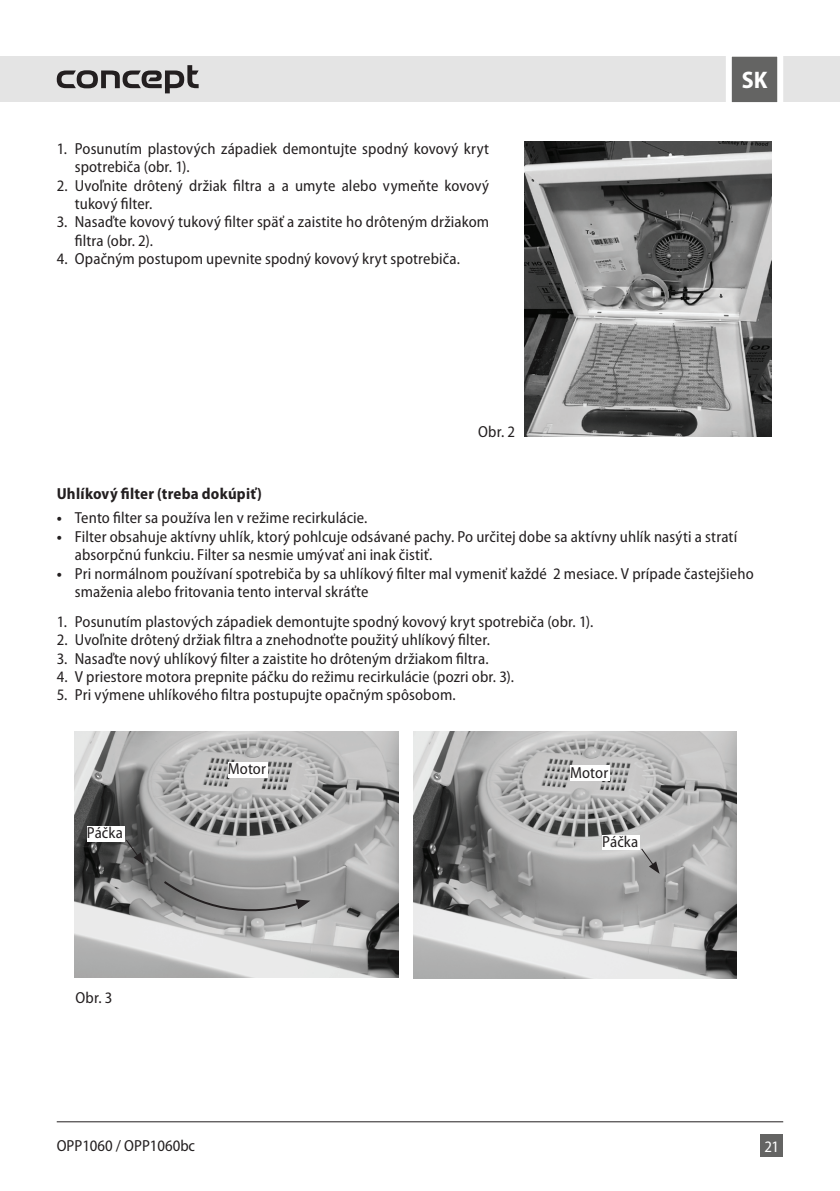
<style>
.page{position:relative;width:840px;height:1191px;background:#fff}
.page>*{position:absolute;margin:0;border:0;box-sizing:border-box;transform-origin:0 0}
.t1{font:700 semi-condensed 24px "Myriad Pro";color:#fff}
.t2{font:semi-condensed 16px/18.4px "Myriad Pro";letter-spacing:.01em;color:#231f20}
.t3{font:700 semi-condensed 16px "Myriad Pro";letter-spacing:.015em;color:#231f20}
.t4{font:semi-condensed 16px "Myriad Pro";color:#fff}
.s1{font-weight:700}
</style>
<div class="page">
<div style="left:0;top:57px;width:839px;height:45px;background:#e4e4e4"></div>
<div style="left:760px;top:1134px;width:22px;height:23px;background:#646463"></div>
<svg style="left:722px;top:56px;width:63px;height:47px;background:#909090"></svg>
<hr style="left:57px;top:1121px;width:725px;height:1px;background:#231f20">
<svg style="left:57px;top:65px;width:141px;height:28px"></svg>
<img style="left:75px;top:731px;width:323px;height:246px">
<img style="left:413px;top:731px;width:323px;height:247px">
<div style="left:228px;top:762px;width:39px;height:15px;background:#fff"></div>
<svg style="left:125px;top:838px;width:19px;height:27px"></svg>
<div style="left:87px;top:826px;width:37px;height:15px;background:#fff"></div>
<svg style="left:162px;top:879px;width:148px;height:39px;background:#8c8c8c"></svg>
<div style="left:569px;top:766px;width:40px;height:15px;background:#fff"></div>
<svg style="left:640px;top:847px;width:19px;height:26px"></svg>
<div style="left:602px;top:835px;width:37px;height:14px;background:#fff"></div>
<img style="left:524px;top:142px;width:247px;height:295px">
<p class="t2" style="left:75px;top:140px;width:415px;text-indent:-18px">1. Posunutím plastových západiek demontujte spodný kovový kryt spotrebiča (obr. 1).</p>
<p class="t2" style="left:75px;top:176px;width:416px;text-indent:-18px">2. Uvoľnite drôtený držiak filtra a a umyte alebo vymeňte kovový tukový filter.</p>
<p class="t2" style="left:75px;top:213px;width:416px;text-indent:-18px">3. Nasaďte kovový tukový filter späť a zaistite ho drôteným držiakom filtra (obr. 2).</p>
<p class="t2" style="left:57px;top:250px;width:404px">4. Opačným postupom upevnite spodný kovový kryt spotrebiča.</p>
<p class="t2" style="left:478px;top:422px;width:38px">Obr. 2</p>
<h1 class="t1" style="left:741px;top:67px;width:27px">SK</h1>
<p class="t3" style="left:57px;top:485px;width:206px">Uhlíkový filter (treba dokúpiť)</p>
<p class="t2" style="left:57px;top:509px;width:312px"><span class="s1">•</span> Tento filter sa používa len v režime recirkulácie.</p>
<p class="t2" style="left:75px;top:527px;width:663px;text-indent:-18px"><span class="s1">•</span> Filter obsahuje aktívny uhlík, ktorý pohlcuje odsávané pachy. Po určitej dobe sa aktívny uhlík nasýti a stratí absorpčnú funkciu. Filter sa nesmie umývať ani inak čistiť.</p>
<p class="t2" style="left:75px;top:564px;width:680px;text-indent:-18px"><span class="s1">•</span> Pri normálnom používaní spotrebiča by sa uhlíkový filter mal vymeniť každé 2 mesiace. V prípade častejšieho smaženia alebo fritovania tento interval skráťte</p>
<p class="t2" style="left:57px;top:612px;width:537px">1. Posunutím plastových západiek demontujte spodný kovový kryt spotrebiča (obr. 1).</p>
<p class="t2" style="left:57px;top:631px;width:434px">2. Uvoľnite drôtený držiak filtra a znehodnoťte použitý uhlíkový filter.</p>
<p class="t2" style="left:57px;top:649px;width:433px">3. Nasaďte nový uhlíkový filter a zaistite ho drôteným držiakom filtra.</p>
<p class="t2" style="left:57px;top:668px;width:458px">4. V priestore motora prepnite páčku do režimu recirkulácie (pozri obr. 3).</p>
<p class="t2" style="left:57px;top:686px;width:400px">5. Pri výmene uhlíkového filtra postupujte opačným spôsobom.</p>
<p class="t2" style="left:87px;top:824px;width:38px">Páčka</p>
<p class="t2" style="left:228px;top:760px;width:40px">Motor</p>
<p class="t2" style="left:75px;top:988px;width:38px">Obr. 3</p>
<p class="t2" style="left:57px;top:1136px;width:140px">OPP1060 / OPP1060bc</p>
<p class="t2" style="left:569px;top:763px;width:40px">Motor</p>
<p class="t2" style="left:602px;top:833px;width:38px">Páčka</p>
<p class="t4" style="left:764px;top:1138px;width:16px">21</p>
</div>
